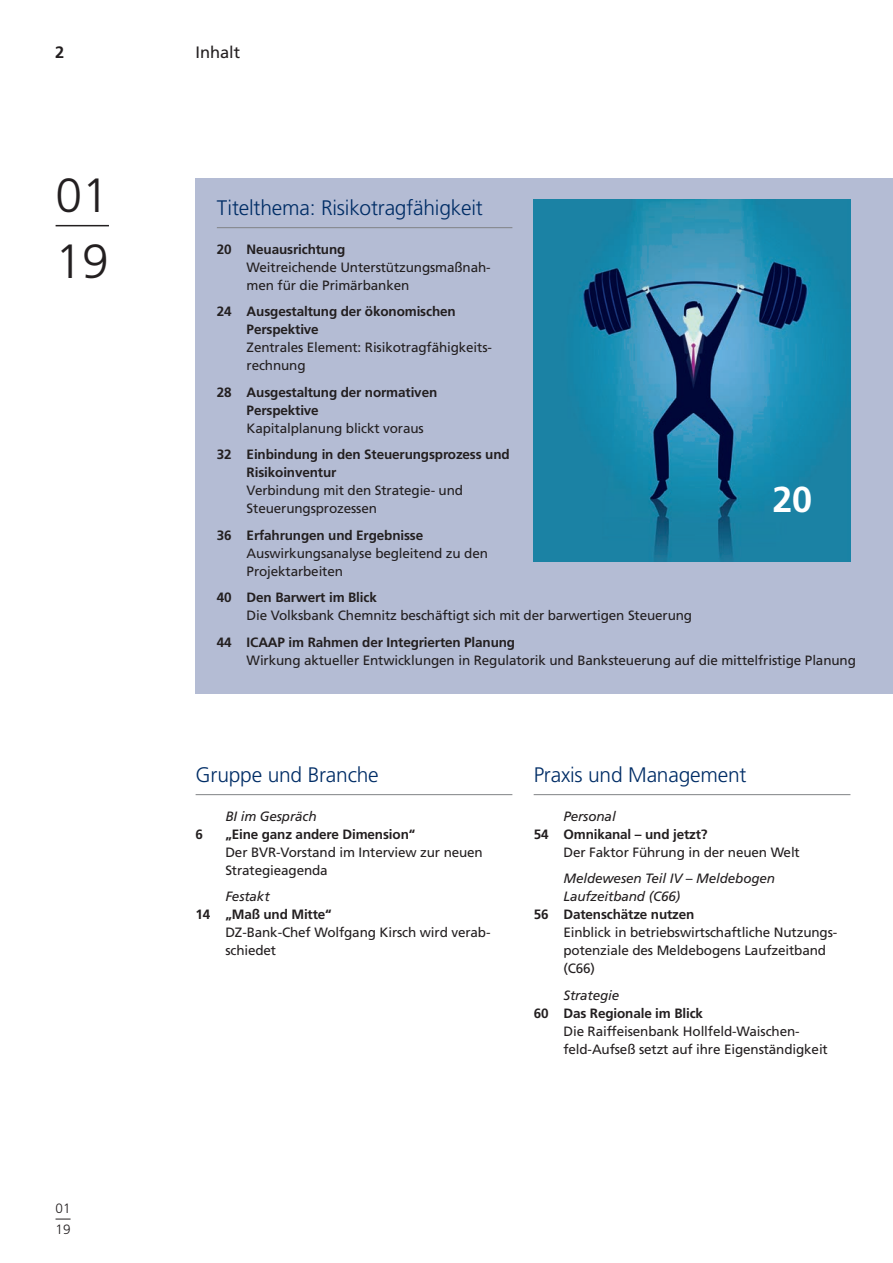
<style>
.page{position:relative;width:893px;height:1263px;background:#fff}
.page>*{position:absolute;margin:0;border:0;box-sizing:border-box;transform-origin:0 0}
.t1{font:300 48px/66px "Frutiger LT Std";color:#231f20}
.t2{font:700 36px "Frutiger LT Std";color:#fff}
.t3{font:300 21px "Frutiger LT Std";letter-spacing:-.01em;color:#002d66}
.t4{font:16.5px "Frutiger LT Std";color:#231f20}
.t5{font:700 16.5px "Frutiger LT Std";color:#231f20}
.t6{font:13.5px/18px "Frutiger LT Std";letter-spacing:-.01em;color:#231f20}
.t7{font:700 13.5px/18px "Frutiger LT Std";letter-spacing:-.01em;color:#231f20}
.t8{font:italic 13.5px/18px "Frutiger LT Std";letter-spacing:-.01em;color:#231f20}
.t9{font:300 13.5px/20.2px "Frutiger LT Std";color:#231f20}
</style>
<div class="page">
<hr style="left:56px;top:225px;width:53px;height:1px;background:#231f20">
<div style="left:196px;top:179px;width:697px;height:515px;background:#b4bcd4"></div>
<hr style="left:217px;top:227px;width:295px;height:1px;background:#808285">
<img style="left:534px;top:200px;width:316px;height:361px">
<hr style="left:196px;top:794px;width:316px;height:1px;background:#808285">
<hr style="left:534px;top:794px;width:316px;height:1px;background:#808285">
<svg style="left:56px;top:1219px;width:15px;height:1px"></svg>
<p class="t5" style="left:55px;top:43px;width:11px">2</p>
<p class="t4" style="left:196px;top:43px;width:46px">Inhalt</p>
<h1 class="t1" style="left:56px;top:163px;width:55px">01<br>19</h1>
<p class="t9" style="left:56px;top:1199px;width:17px">01<br>19</p>
<h3 class="t3" style="left:217px;top:195px;width:268px">Titelthema: Risikotragfähigkeit</h3>
<p class="t7" style="left:217px;top:240px;width:130px">20 Neuausrichtung</p>
<p class="t6" style="left:247px;top:258px;width:246px">Weitreichende Unterstützungsmaßnah&shy;men für die Primärbanken</p>
<p class="t7" style="left:247px;top:303px;width:211px;text-indent:-30px">24 Ausgestaltung der ökonomischen<br>Perspektive</p>
<p class="t6" style="left:247px;top:339px;width:247px">Zentrales Element: Risikotragfähigkeits&shy;rechnung</p>
<p class="t7" style="left:247px;top:383px;width:192px;text-indent:-30px">28 Ausgestaltung der normativen<br>Perspektive</p>
<p class="t6" style="left:247px;top:419px;width:179px">Kapitalplanung blickt voraus</p>
<p class="t7" style="left:247px;top:446px;width:265px;text-indent:-30px">32 Einbindung in den Steuerungsprozess und<br>Risikoinventur</p>
<p class="t6" style="left:247px;top:482px;width:218px">Verbindung mit den Strategie- und<br>Steuerungsprozessen</p>
<p class="t7" style="left:217px;top:526px;width:208px">36 Erfahrungen und Ergebnisse</p>
<p class="t6" style="left:247px;top:544px;width:243px">Auswirkungsanalyse begleitend zu den<br>Projektarbeiten</p>
<p class="t7" style="left:217px;top:589px;width:161px">40 Den Barwert im Blick</p>
<p class="t6" style="left:247px;top:607px;width:447px">Die Volksbank Chemnitz beschäftigt sich mit der barwertigen Steuerung</p>
<p class="t7" style="left:217px;top:633px;width:300px">44 ICAAP im Rahmen der Integrierten Planung</p>
<p class="t6" style="left:247px;top:651px;width:611px">Wirkung aktueller Entwicklungen in Regulatorik und Banksteuerung auf die mittelfristige Planung</p>
<h2 class="t2" style="left:772px;top:478px;width:41px">20</h2>
<h3 class="t3" style="left:196px;top:762px;width:185px">Gruppe und Branche</h3>
<p class="t8" style="left:225px;top:807px;width:93px">BI im Gespräch</p>
<p class="t7" style="left:196px;top:825px;width:9px">6</p>
<p class="t7" style="left:225px;top:825px;width:191px">„Eine ganz andere Dimension“</p>
<p class="t6" style="left:225px;top:843px;width:259px">Der BVR-Vorstand im Interview zur neuen<br>Strategieagenda</p>
<p class="t8" style="left:225px;top:888px;width:46px">Festakt</p>
<p class="t7" style="left:196px;top:906px;width:138px">14 „Maß und Mitte“</p>
<p class="t6" style="left:225px;top:924px;width:267px">DZ-Bank-Chef Wolfgang Kirsch wird verab&shy;schiedet</p>
<h3 class="t3" style="left:534px;top:762px;width:214px">Praxis und Management</h3>
<p class="t8" style="left:563px;top:807px;width:54px">Personal</p>
<p class="t7" style="left:534px;top:825px;width:175px">54 Omnikanal – und jetzt?</p>
<p class="t6" style="left:563px;top:843px;width:238px">Der Faktor Führung in der neuen Welt</p>
<p class="t8" style="left:563px;top:870px;width:213px">Meldewesen Teil IV – Meldebogen<br>Laufzeitband (C66)</p>
<p class="t7" style="left:534px;top:906px;width:162px">56 Datenschätze nutzen</p>
<p class="t6" style="left:563px;top:924px;width:275px">Einblick in betriebswirtschaftliche Nutzungs&shy;potenziale des Meldebogens Laufzeitband (C66)</p>
<p class="t8" style="left:563px;top:986px;width:57px">Strategie</p>
<p class="t7" style="left:534px;top:1004px;width:171px">60 Das Regionale im Blick</p>
<p class="t6" style="left:563px;top:1022px;width:266px">Die Raiffeisenbank Hollfeld-Waischen&shy;feld-Aufseß setzt auf ihre Eigenständigkeit</p>
</div>
